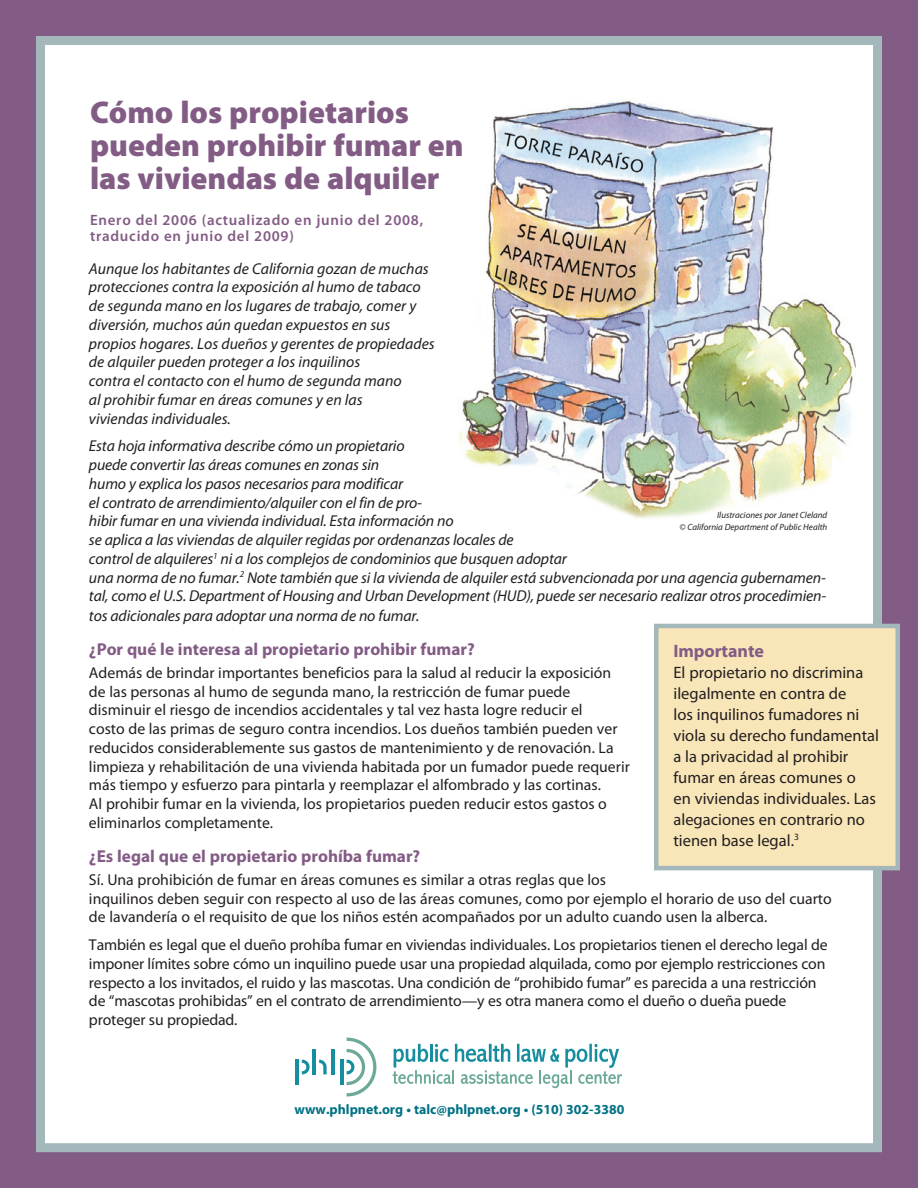
<style>
.page{position:relative;width:918px;height:1188px;background:#835c85}
.page>*{position:absolute;margin:0;border:0;box-sizing:border-box;transform-origin:0 0}
.head{font:900 31.5px/33px "Myriad Pro";color:#835c85}
.box_H{font:700 18px "Myriad Pro";letter-spacing:-.005em;color:#835c85}
.question{font:700 17.25px "Myriad Pro";color:#835c85}
.blurb{font:16.5px/21px "Myriad Pro";color:#231f20}
.answer{font:15.75px/18.8px "Myriad Pro";color:#231f20}
.TX_open{font:italic 15.75px/18.9px "Myriad Pro";letter-spacing:-.01em;color:#231f20}
.date{font:600 15px/16.5px "Myriad Pro";letter-spacing:.05em;color:#835c85}
.t1{font:700 13.8px "Myriad Pro";color:#007184}
.notes{font:italic 9px "Myriad Pro";color:#231f20}
</style>
<div class="page">
<div style="left:36px;top:36px;width:846px;height:1116px;background:#fff;border:9px solid #a4b7ba"></div>
<img style="left:458px;top:100px;width:398px;height:419px">
<div style="left:656px;top:626px;width:242px;height:242px;background:#f8e6b8"></div>
<div style="left:654px;top:624px;width:246px;height:246px;border:4px solid #a4b7ba"></div>
<hr style="left:313px;top:1049px;width:3px;height:25px;background:#168ea0">
<hr style="left:332px;top:1049px;width:3px;height:25px;background:#168ea0">
<hr style="left:296px;top:1060px;width:3px;height:25px;background:#168ea0">
<svg style="left:302px;top:1060px;width:8px;height:14px"></svg>
<svg style="left:319px;top:1060px;width:8px;height:14px"></svg>
<hr style="left:340px;top:1060px;width:3px;height:25px;background:#168ea0">
<svg style="left:347px;top:1038px;width:30px;height:58px"></svg>
<svg style="left:393px;top:1043px;width:229px;height:45px"></svg>
<p class="head" style="left:90px;top:94px;width:375px">Cómo los propietarios pueden prohibir fumar en las viviendas de alquiler</p>
<p class="date" style="left:90px;top:211px;width:335px">Enero del 2006 (actualizado en junio del 2008, traducido en junio del 2009)</p>
<p class="TX_open" style="left:89px;top:259px;width:347px">Aunque los habitantes de California gozan de muchas protecciones contra la exposición al humo de tabaco de segunda mano en los lugares de trabajo, comer y diversión, muchos aún quedan expuestos en sus propios hogares. Los dueños y gerentes de propiedades de alquiler pueden proteger a los inquilinos<br>contra el contacto con el humo de segunda mano<br>al prohibir fumar en áreas comunes y en las<br>viviendas individuales.</p>
<p class="TX_open" style="left:89px;top:436px;width:739px">Esta hoja informativa describe cómo un propietario<br>puede convertir las áreas comunes en zonas sin<br>humo y explica los pasos necesarios para modificar<br>el contrato de arrendimiento/alquiler con el fin de pro-<br>hibir fumar en una vivienda individual. Esta información no<br>se aplica a las viviendas de alquiler regidas por ordenanzas locales de<br>control de alquileres<sup>1</sup> ni a los complejos de condominios que busquen adoptar<br>una norma de no fumar.<sup>2</sup> Note también que si la vivienda de alquiler está subvencionada por una agencia gubernamen&shy;tal, como el U.S. Department of Housing and Urban Development (HUD), puede ser necesario realizar otros procedimien&shy;tos adicionales para adoptar una norma de no fumar.</p>
<p class="question" style="left:89px;top:638px;width:387px">¿Por qué le interesa al propietario prohibir fumar?</p>
<p class="answer" style="left:89px;top:663px;width:542px">Además de brindar importantes beneficios para la salud al reducir la exposición de las personas al humo de segunda mano, la restricción de fumar puede disminuir el riesgo de incendios accidentales y tal vez hasta logre reducir el<br>costo de las primas de seguro contra incendios. Los dueños también pueden ver reducidos considerablemente sus gastos de mantenimiento y de renovación. La limpieza y rehabilitación de una vivienda habitada por un fumador puede requerir más tiempo y esfuerzo para pintarla y reemplazar el alfombrado y las cortinas.<br>Al prohibir fumar en la vivienda, los propietarios pueden reducir estos gastos o eliminarlos completamente.</p>
<p class="question" style="left:89px;top:845px;width:333px">¿Es legal que el propietario prohíba fumar?</p>
<p class="answer" style="left:89px;top:870px;width:744px">Sí. Una prohibición de fumar en áreas comunes es similar a otras reglas que los<br>inquilinos deben seguir con respecto al uso de las áreas comunes, como por ejemplo el horario de uso del cuarto de lavandería o el requisito de que los niños estén acompañados por un adulto cuando usen la alberca.</p>
<p class="answer" style="left:89px;top:935px;width:740px">También es legal que el dueño prohíba fumar en viviendas individuales. Los propietarios tienen el derecho legal de imponer límites sobre cómo un inquilino puede usar una propiedad alquilada, como por ejemplo restricciones con respecto a los invitados, el ruido y las mascotas. Una condición de “prohibido fumar” es parecida a una restricción de “mascotas prohibidas” en el contrato de arrendimiento—y es otra manera como el dueño o dueña puede proteger su propiedad.</p>
<p class="notes" style="left:717px;top:509px;width:112px">Ilustraciones por Janet Cleland</p>
<p class="notes" style="left:680px;top:521px;width:149px">© California Department of Public Health</p>
<p class="box_H" style="left:674px;top:639px;width:92px">Importante</p>
<p class="blurb" style="left:674px;top:661px;width:207px">El propietario no discrimina ilegalmente en contra de<br>los inquilinos fumadores ni viola su derecho fundamental a la privacidad al prohibir fumar en áreas comunes o<br>en viviendas individuales. Las alegaciones en contrario no tienen base legal.<sup>3</sup></p>
<p class="t1" style="left:295px;top:1101px;width:331px">www.phlpnet.org • talc@phlpnet.org • (510) 302-3380</p>
</div>
